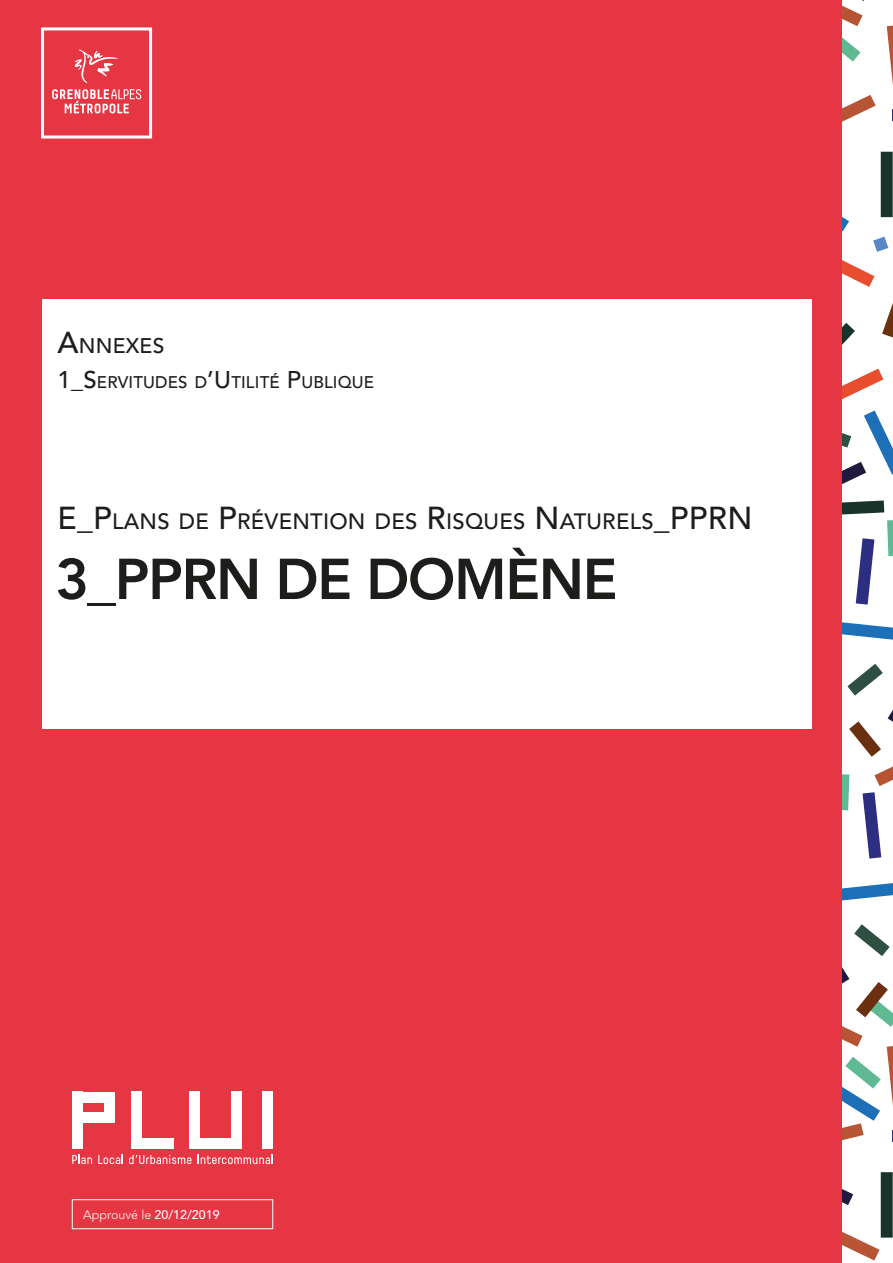
<style>
.page{position:relative;width:893px;height:1263px;background:#fff}
.page>*{position:absolute;margin:0;border:0;box-sizing:border-box;transform-origin:0 0}
.t1{font:800 57px "Avenir LT Std";letter-spacing:-.025em;color:#1d1d1b}
.t2{font:500 22.05px "Avenir LT Std";letter-spacing:.01em;color:#1d1d1b}
.t3{font:500 21px "Avenir LT Std";letter-spacing:.01em;color:#1d1d1b}
.t4{font:500 16.8px "Avenir LT Std";letter-spacing:.01em;color:#1d1d1b}
.t5{font:300 12.45px "Avenir LT Std";color:#fff}
.s1{font-size:30px}
.s2{font-size:24px}
.s3{font-size:31.5px}
.s4{font-weight:500}
</style>
<div class="page">
<div style="left:0;top:0;width:842px;height:1263px;background:#e73643"></div>
<div style="left:43px;top:300px;width:769px;height:429px;background:#fff"></div>
<svg style="left:842px;top:0;width:22px;height:26px"></svg>
<svg style="left:842px;top:369px;width:41px;height:30px"></svg>
<svg style="left:882px;top:303px;width:11px;height:34px"></svg>
<div style="left:881px;top:152px;width:12px;height:65px;background:#183329"></div>
<svg style="left:892px;top:109px;width:1px;height:12px"></svg>
<svg style="left:873px;top:237px;width:15px;height:15px"></svg>
<svg style="left:887px;top:26px;width:6px;height:59px"></svg>
<svg style="left:842px;top:37px;width:18px;height:25px"></svg>
<svg style="left:842px;top:95px;width:34px;height:27px"></svg>
<svg style="left:842px;top:323px;width:13px;height:22px"></svg>
<svg style="left:842px;top:260px;width:32px;height:27px"></svg>
<svg style="left:842px;top:217px;width:7px;height:14px"></svg>
<div style="left:881px;top:1172px;width:12px;height:65px;background:#183329"></div>
<svg style="left:874px;top:766px;width:19px;height:20px"></svg>
<svg style="left:842px;top:410px;width:51px;height:74px"></svg>
<svg style="left:842px;top:500px;width:42px;height:14px"></svg>
<svg style="left:888px;top:710px;width:5px;height:12px"></svg>
<svg style="left:887px;top:520px;width:6px;height:36px"></svg>
<svg style="left:856px;top:538px;width:18px;height:67px"></svg>
<svg style="left:847px;top:664px;width:36px;height:31px"></svg>
<svg style="left:849px;top:721px;width:32px;height:36px"></svg>
<svg style="left:842px;top:622px;width:51px;height:18px"></svg>
<svg style="left:842px;top:774px;width:7px;height:36px"></svg>
<svg style="left:863px;top:792px;width:18px;height:66px"></svg>
<svg style="left:854px;top:924px;width:36px;height:32px"></svg>
<svg style="left:842px;top:883px;width:51px;height:17px"></svg>
<svg style="left:842px;top:1232px;width:37px;height:28px"></svg>
<svg style="left:842px;top:1189px;width:11px;height:16px"></svg>
<svg style="left:842px;top:967px;width:51px;height:175px"></svg>
<div style="left:41px;top:27px;width:111px;height:111px;border:3px solid #fff"></div>
<svg style="left:75px;top:49px;width:44px;height:34px"></svg>
<svg style="left:52px;top:89px;width:89px;height:24px"></svg>
<div style="left:72px;top:1092px;width:11px;height:57px;background:#fff"></div>
<div style="left:104px;top:1102px;width:11px;height:11px;background:#fff"></div>
<div style="left:83px;top:1092px;width:32px;height:10px;background:#fff"></div>
<div style="left:83px;top:1113px;width:32px;height:10px;background:#fff"></div>
<div style="left:189px;top:1092px;width:10px;height:57px;background:#fff"></div>
<div style="left:231px;top:1092px;width:11px;height:57px;background:#fff"></div>
<div style="left:199px;top:1138px;width:32px;height:11px;background:#fff"></div>
<div style="left:131px;top:1092px;width:11px;height:57px;background:#fff"></div>
<div style="left:262px;top:1092px;width:11px;height:57px;background:#fff"></div>
<div style="left:142px;top:1138px;width:32px;height:11px;background:#fff"></div>
<svg style="left:72px;top:1155px;width:20px;height:9px"></svg>
<svg style="left:98px;top:1155px;width:25px;height:9px"></svg>
<svg style="left:129px;top:1155px;width:62px;height:9px"></svg>
<svg style="left:198px;top:1155px;width:75px;height:9px"></svg>
<div style="left:72px;top:1199px;width:201px;height:30px;border:1px solid #fff"></div>
<hr style="left:46px;top:275px;width:163px;height:1px;background:#1d1d1b">
<p class="t3" style="left:58px;top:333px;width:108px"><span class="s1">A</span>NNEXES</p>
<p class="t4" style="left:58px;top:372px;width:318px"><span class="s2">1_S</span>ERVITUDES D<span class="s2">’U</span>TILITÉ <span class="s2">P</span>UBLIQUE</p>
<p class="t2" style="left:58px;top:509px;width:696px"><span class="s3">E_P</span>LANS DE <span class="s3">P</span>RÉVENTION DES <span class="s3">R</span>ISQUES <span class="s3">N</span>ATURELS<span class="s3">_PPRN</span></p>
<h1 class="t1" style="left:55px;top:545px;width:564px">3_PPRN DE DOMÈNE</h1>
<p class="t5" style="left:83px;top:1207px;width:138px">Approuvé le <span class="s4">20/12/2019</span></p>
</div>
